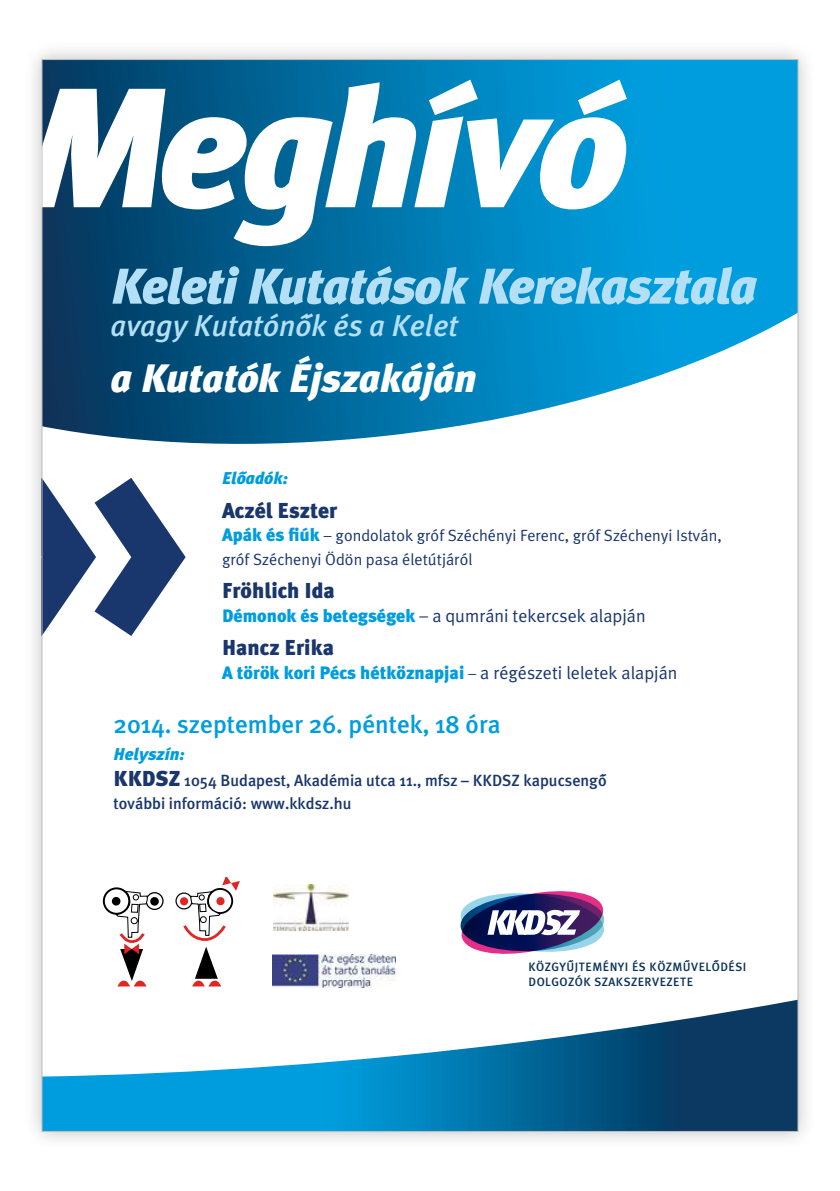
<style>
.page{position:relative;width:840px;height:1191px;background:#fff}
.page>*{position:absolute;margin:0;border:0;box-sizing:border-box;transform-origin:0 0}
.t1{font:900 319.4px "Meta H Plus";color:#19366d}
.t2{font:italic 900 169.8px "Meta H Plus";letter-spacing:-.03em;color:#fff}
.t3{font:italic 900 50.2px "Meta H Plus";letter-spacing:-.03em;color:#b3e0f7}
.t4{font:italic 900 39.6px "Meta H Plus";letter-spacing:-.01em;color:#fff}
.t5{font:italic 500 30px "Meta H Plus";color:#b3e0f7}
.t6{font:500 25.2px "Meta H Plus";color:#009dde}
.t7{font:900 21.6px "Meta H Plus";color:#19366d}
.t8{font:900 18px "Meta H Plus";color:#009dde}
.t9{font:18px "Meta H Plus Normal";color:#19366d}
.t10{font:italic 900 17.2px "Meta H Plus";color:#009dde}
.t11{font:16.2px/23.4px "Meta H Plus Normal";color:#19366d}
.t12{font:500 16.2px/23.4px "Meta H Plus";color:#19366d}
.t13{font:500 12px/15.4px "Meta H Plus";letter-spacing:.04em;color:#0c345a}
.s1{font-family:"Meta H Plus";font-weight:900;font-size:18px;color:#009dde}
.s2{font-family:"Meta H Plus";font-weight:900;color:#009dde}
.s3{font-family:"Meta H Plus Normal";font-weight:400;font-size:16.2px;color:#19366d}
.s4{font-family:"Meta H Plus Normal";font-weight:400;color:#19366d}
.s5{font-weight:900;font-size:21.6px}
</style>
<div class="page">
<div style="left:23px;top:40px;width:793px;height:1110px;background:#000;opacity:.25"></div>
<div style="left:42px;top:60px;width:755px;height:1071px;background:#fff"></div>
<svg style="left:44px;top:61px;width:751px;height:383px"></svg>
<svg style="left:460px;top:891px;width:144px;height:62px"></svg>
<img style="left:272px;top:954px;width:123px;height:33px">
<svg style="left:145px;top:892px;width:18px;height:18px"></svg>
<svg style="left:147px;top:893px;width:15px;height:15px"></svg>
<div style="left:150px;top:897px;width:9px;height:8px;background:#000;border-radius:50%"></div>
<svg style="left:175px;top:892px;width:17px;height:17px"></svg>
<svg style="left:176px;top:893px;width:15px;height:15px"></svg>
<svg style="left:103px;top:887px;width:27px;height:27px"></svg>
<div style="left:105px;top:889px;width:23px;height:23px;background:#fff;border-radius:50%"></div>
<div style="left:112px;top:897px;width:8px;height:8px;background:#000;border-radius:50%"></div>
<svg style="left:182px;top:877px;width:58px;height:109px"></svg>
<svg style="left:116px;top:891px;width:32px;height:95px"></svg>
<img style="left:274px;top:884px;width:75px;height:46px">
<svg style="left:44px;top:1000px;width:751px;height:129px"></svg>
<svg style="left:42px;top:502px;width:4px;height:110px"></svg>
<h2 class="t2" style="left:21px;top:50px;width:607px">Meghívó</h2>
<h3 class="t3" style="left:111px;top:257px;width:647px">Keleti Kutatások Kerekasztala</h3>
<h3 class="t5" style="left:111px;top:308px;width:349px">avagy Kutatónôk és a Kelet</h3>
<h3 class="t4" style="left:111px;top:355px;width:367px">a Kutatók Éjszakáján</h3>
<p class="t10" style="left:222px;top:468px;width:68px">Elôadók:</p>
<h3 class="t7" style="left:222px;top:498px;width:117px">Aczél Eszter</h3>
<p class="t11" style="left:222px;top:524px;width:501px"><span class="s1">Apák és fiúk</span> – gondolatok gróf Széchényi Ferenc, gróf Széchenyi István, gróf Széchenyi Ödön pasa életútjáról</p>
<h3 class="t7" style="left:222px;top:578px;width:114px">Fröhlich Ida</h3>
<p class="t9" style="left:222px;top:605px;width:425px"><span class="s2">Démonok és betegségek</span> – a qumráni tekercsek alapján</p>
<h3 class="t7" style="left:222px;top:635px;width:113px">Hancz Erika</h3>
<p class="t8" style="left:222px;top:662px;width:456px">A török kori Pécs hétköznapjai <span class="s3">–</span> <span class="s4">a régészeti leletek alapján</span></p>
<h3 class="t6" style="left:113px;top:709px;width:388px">2014. szeptember 26. péntek, 18 óra</h3>
<p class="t10" style="left:113px;top:743px;width:73px">Helyszín:</p>
<p class="t12" style="left:113px;top:768px;width:494px"><span class="s5">KKDSZ</span> 1054 Budapest, Akadémia utca 11., mfsz – KKDSZ kapucsengô további információ: www.kkdsz.hu</p>
<h1 class="t1" style="left:5px;top:341px;width:182px">»</h1>
<p class="t13" style="left:528px;top:958px;width:219px">KÖZGYÛJTEMÉNYI ÉS KÖZMÛVELÔDÉSI<br>DOLGOZÓK SZAKSZERVEZETE</p>
</div>
